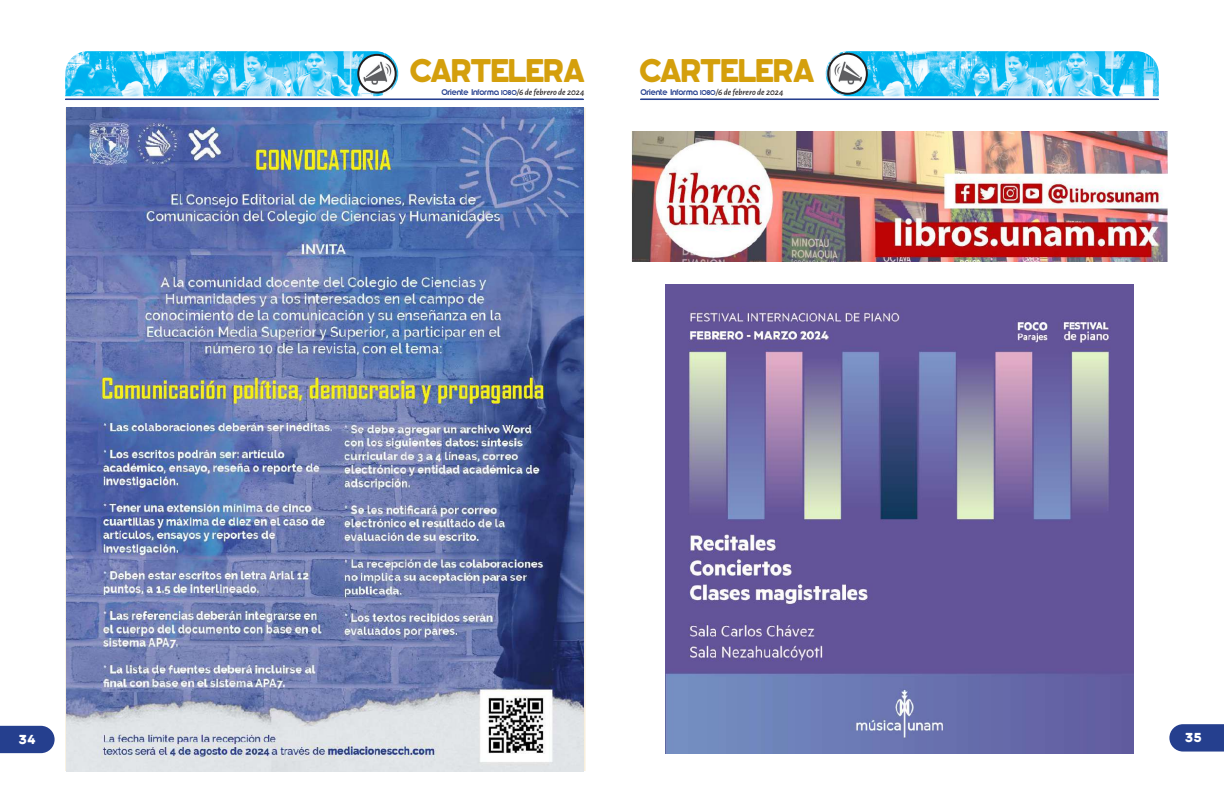
<style>
.page{position:relative;width:1224px;height:792px;background:#fff}
.page>*{position:absolute;margin:0;border:0;box-sizing:border-box;transform-origin:0 0}
.t1{font:34px "Geovano Sans";letter-spacing:-.06em;color:#d49f0c}
.t2{font:700 13px "Armavir 01";color:#fff}
.t3{font:italic 500 9px "Alegreya Sans";color:#231f20}
.s1{font-family:"Brandish";font-weight:400;font-style:normal;font-size:7px;color:#253f8e}
.s2{font-family:"Brandish";font-weight:400;font-style:normal;font-size:6px;color:#253f8e}
</style>
<div class="page">
<svg style="left:0;top:726px;width:55px;height:27px"></svg>
<svg style="left:1169px;top:724px;width:55px;height:28px;background:#374e97"></svg>
<svg style="left:65px;top:99px;width:519px;height:1px"></svg>
<img style="left:65px;top:51px;width:333px;height:45px">
<img style="left:358px;top:55px;width:38px;height:38px">
<div style="left:357px;top:54px;width:40px;height:40px;border:2px solid #231f20;border-radius:50%"></div>
<svg style="left:640px;top:99px;width:519px;height:1px"></svg>
<img style="left:826px;top:51px;width:333px;height:45px">
<img style="left:828px;top:55px;width:39px;height:39px">
<div style="left:827px;top:53px;width:41px;height:42px;border:2px solid #231f20;border-radius:50%"></div>
<img style="left:665px;top:284px;width:469px;height:469px">
<img style="left:631px;top:132px;width:536px;height:129px">
<img style="left:67px;top:108px;width:516px;height:663px">
<h1 class="t1" style="left:409px;top:51px;width:178px">CARTELERA</h1>
<p class="t3" style="left:441px;top:86px;width:145px"><span class="s1">Oriente Informa</span> <span class="s2">1080</span>/6 de febrero de 2024</p>
<h1 class="t1" style="left:639px;top:51px;width:178px">CARTELERA</h1>
<p class="t3" style="left:640px;top:86px;width:145px"><span class="s1">Oriente Informa</span> <span class="s2">1080</span>/6 de febrero de 2024</p>
<h2 class="t2" style="left:18px;top:732px;width:19px">34</h2>
<h2 class="t2" style="left:1185px;top:730px;width:19px">35</h2>
</div>
